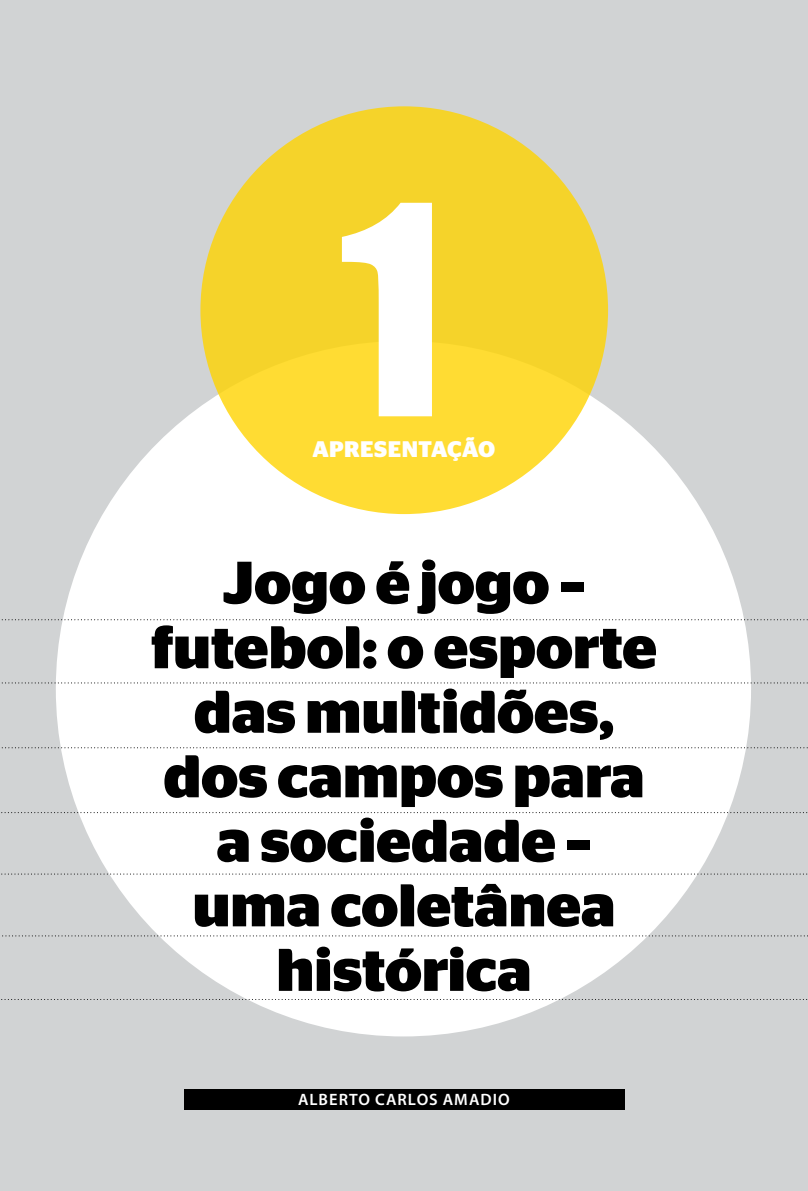
<style>
.page{position:relative;width:808px;height:1191px;background:#d1d3d4}
.page>*{position:absolute;margin:0;border:0;box-sizing:border-box;transform-origin:0 0}
.t1{font:270px "Impact";color:#fff}
.t2{font:700 60px/64.5px "Stag Sans";color:#000;text-align:center}
.t3{font:700 22.5px "Stag Sans";letter-spacing:.02em;color:#fff}
.t4{font:600 16.5px "Myriad Pro";letter-spacing:.06em;color:#fff}
</style>
<div class="page">
<div style="left:56px;top:341px;width:695px;height:695px;background:#fff;border-radius:50%"></div>
<div style="left:200px;top:106px;width:408px;height:408px;background:#f5d32a;border-radius:50%"></div>
<svg style="left:1px;top:619px;width:807px;height:1px"></svg>
<svg style="left:1px;top:682px;width:807px;height:1px"></svg>
<svg style="left:1px;top:747px;width:807px;height:1px"></svg>
<svg style="left:1px;top:812px;width:807px;height:1px"></svg>
<svg style="left:1px;top:873px;width:807px;height:1px"></svg>
<svg style="left:2px;top:935px;width:806px;height:1px"></svg>
<svg style="left:1px;top:999px;width:807px;height:1px"></svg>
<div style="left:185px;top:1088px;width:440px;height:21px;background:#000"></div>
<h1 class="t1" style="left:340px;top:101px;width:104px">1</h1>
<p class="t3" style="left:313px;top:436px;width:184px">Apresentação</p>
<p class="t2" style="left:151px;top:550px;width:507px">Jogo é jogo – futebol: o esporte das multidões, dos campos para a sociedade – uma coletânea histórica</p>
<p class="t4" style="left:298px;top:1088px;width:213px">ALBERTO CARLOS AMADIO</p>
</div>
